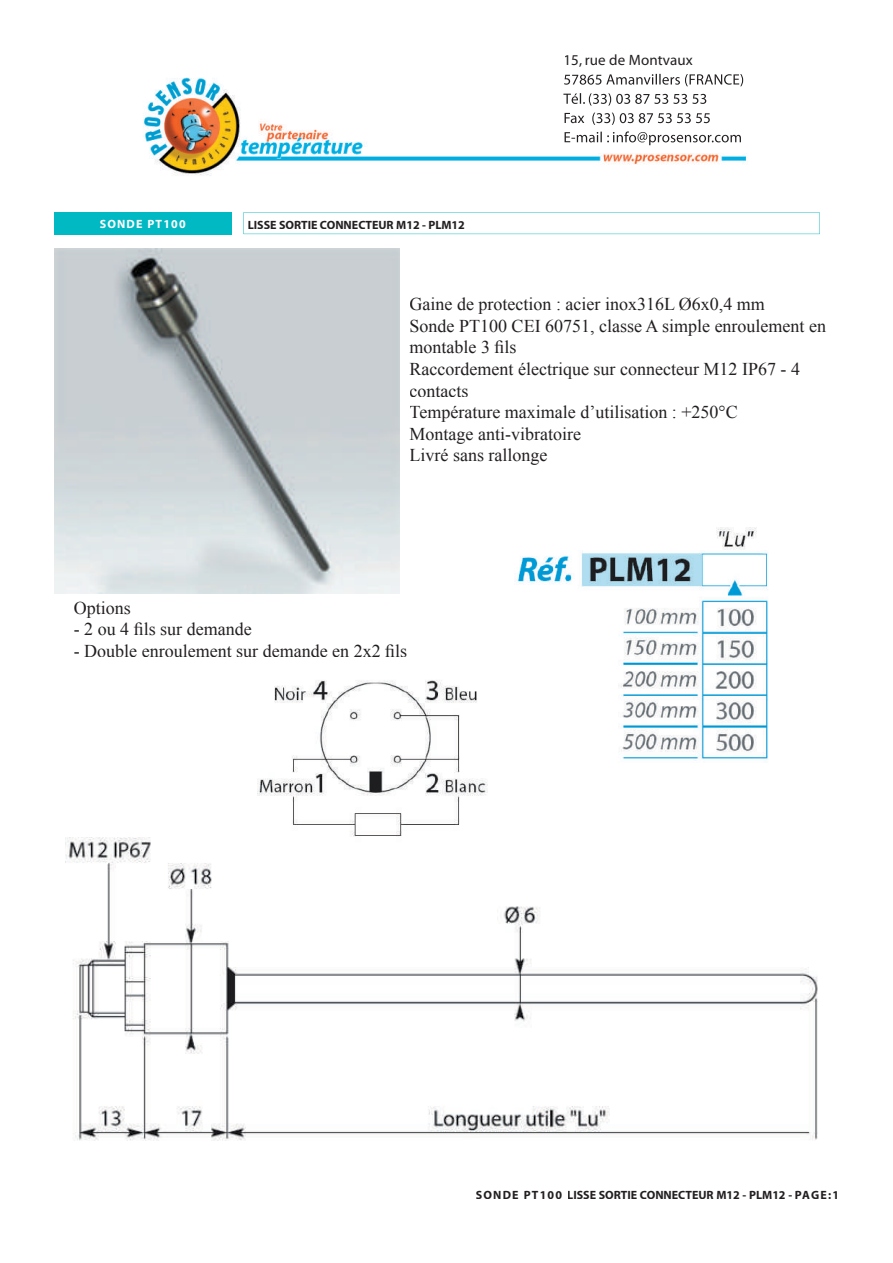
<style>
.page{position:relative;width:893px;height:1263px;background:#fff}
.page>*{position:absolute;margin:0;border:0;box-sizing:border-box;transform-origin:0 0}
.t1{font:18px/21.6px "Times New Roman";color:#231f20}
.t2{font:15px "Myriad";letter-spacing:.01em;color:#231f20}
.t3{font:700 12px "Myriad";color:#231f20}
.t4{font:700 12px "Myriad";letter-spacing:.1em;color:#fff}
</style>
<div class="page">
<img style="left:143px;top:73px;width:605px;height:103px">
<img style="left:564px;top:74px;width:179px;height:12px">
<img style="left:563px;top:93px;width:143px;height:13px">
<img style="left:565px;top:113px;width:145px;height:12px">
<img style="left:565px;top:131px;width:176px;height:14px">
<div style="left:54px;top:213px;width:177px;height:22px;background:#00b9c3"></div>
<svg style="left:243px;top:212px;width:577px;height:22px"></svg>
<img style="left:54px;top:248px;width:345px;height:345px">
<img style="left:65px;top:838px;width:753px;height:303px">
<img style="left:514px;top:527px;width:255px;height:234px">
<img style="left:257px;top:680px;width:230px;height:177px">
<p class="t4" style="left:100px;top:218px;width:88px">SONDE PT100</p>
<p class="t3" style="left:248px;top:219px;width:219px">LISSE SORTIE CONNECTEUR M12 - PLM12</p>
<p class="t2" style="left:563px;top:53px;width:131px">15, rue de Montvaux</p>
<p class="t1" style="left:410px;top:293px;width:418px">Gaine de protection : acier inox316L Ø6x0,4 mm<br>Sonde PT100 CEI 60751, classe A simple enroulement en montable 3 fils<br>Raccordement électrique sur connecteur M12 IP67 - 4 contacts<br>Température maximale d’utilisation : +250°C<br>Montage anti-vibratoire<br>Livré sans rallonge</p>
<p class="t1" style="left:74px;top:596px;width:59px">Options</p>
<p class="t1" style="left:74px;top:618px;width:179px">- 2 ou 4 fils sur demande</p>
<p class="t1" style="left:74px;top:640px;width:335px">- Double enroulement sur demande en 2x2 fils</p>
<p class="t3" style="left:476px;top:1188px;width:365px">SONDE PT100 LISSE SORTIE CONNECTEUR M12 - PLM12 - PAGE:1</p>
</div>
